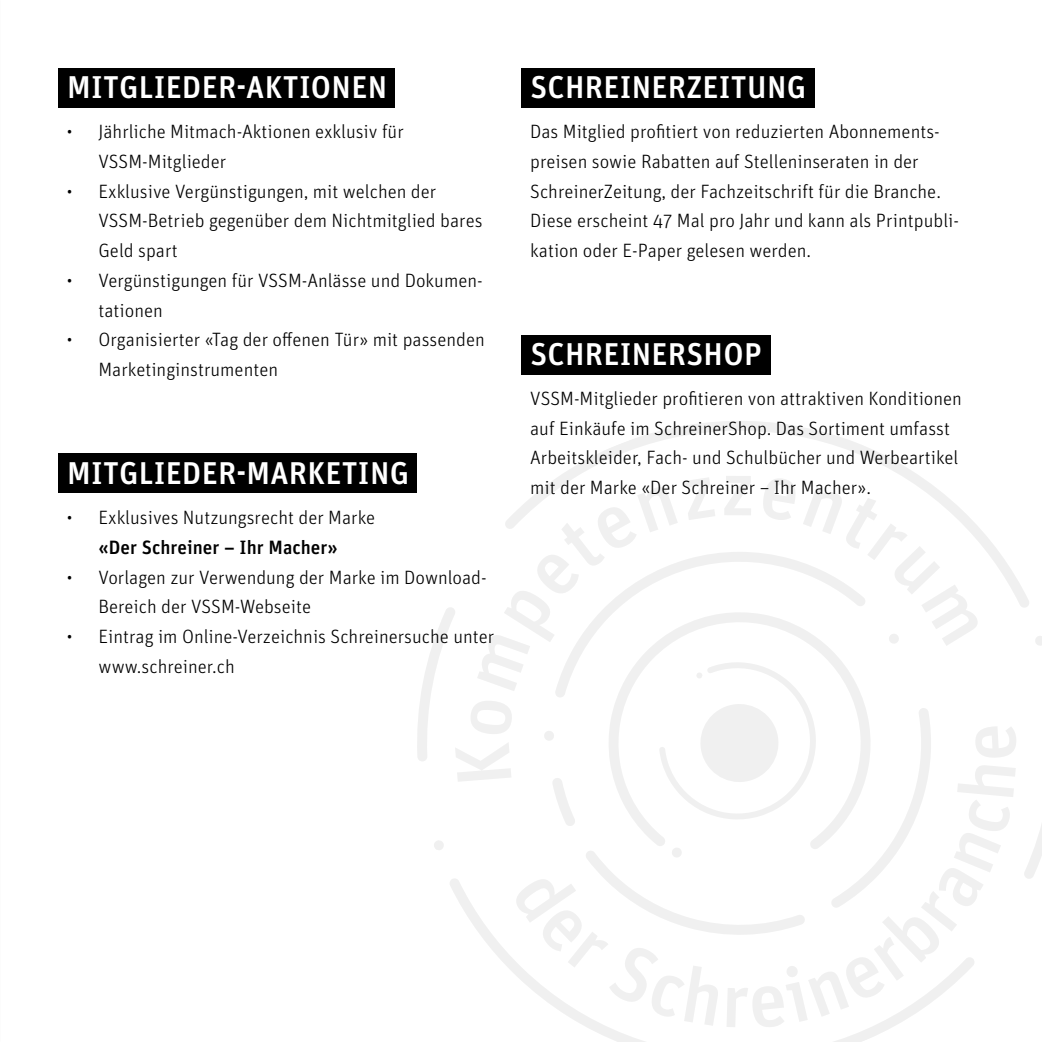
<style>
.page{position:relative;width:1042px;height:1042px;background:#fff}
.page>*{position:absolute;margin:0;border:0;box-sizing:border-box;transform-origin:0 0}
.t1{font:500 31.5px "Unit OT";letter-spacing:.01em;color:#fff}
.t2{font:300 19.25px/29.8px "Unit OT";color:#000}
.t3{font:500 19.25px "Unit OT";color:#000}
</style>
<div class="page">
<div style="left:521px;top:335px;width:249px;height:40px;background:#000"></div>
<div style="left:58px;top:68px;width:336px;height:40px;background:#000"></div>
<div style="left:521px;top:68px;width:294px;height:40px;background:#000"></div>
<div style="left:59px;top:453px;width:358px;height:40px;background:#000"></div>
<svg style="left:1024px;top:824px;width:18px;height:55px"></svg>
<svg style="left:1035px;top:636px;width:7px;height:10px"></svg>
<svg style="left:589px;top:1028px;width:301px;height:14px"></svg>
<svg style="left:560px;top:421px;width:469px;height:186px"></svg>
<svg style="left:417px;top:476px;width:600px;height:552px"></svg>
<h1 class="t1" style="left:67px;top:68px;width:321px">MITGLIEDER-AKTIONEN</h1>
<p class="t2" style="left:98px;top:117px;width:307px;text-indent:-31px">• Jährliche Mitmach-Aktionen exklusiv für<br>VSSM-Mitglieder</p>
<p class="t2" style="left:98px;top:176px;width:386px;text-indent:-31px">• Exklusive Vergünstigungen, mit welchen der<br>VSSM-Betrieb gegenüber dem Nichtmitglied bares<br>Geld spart</p>
<p class="t2" style="left:98px;top:265px;width:386px;text-indent:-31px">• Vergünstigungen für VSSM-Anlässe und Dokumen&shy;tationen</p>
<p class="t2" style="left:98px;top:325px;width:388px;text-indent:-31px">• Organisierter «Tag der offenen Tür» mit passenden<br>Marketinginstrumenten</p>
<h1 class="t1" style="left:67px;top:454px;width:343px">MITGLIEDER-MARKETING</h1>
<p class="t2" style="left:67px;top:503px;width:310px">• Exklusives Nutzungsrecht der Marke</p>
<p class="t3" style="left:98px;top:535px;width:241px">«Der Schreiner – Ihr Macher»</p>
<p class="t2" style="left:98px;top:562px;width:390px;text-indent:-31px">• Vorlagen zur Verwendung der Marke im Download-<br>Bereich der VSSM-Webseite</p>
<p class="t2" style="left:98px;top:622px;width:397px;text-indent:-31px">• Eintrag im Online-Verzeichnis Schreinersuche unter www.schreiner.ch</p>
<h1 class="t1" style="left:530px;top:68px;width:277px">SCHREINERZEITUNG</h1>
<p class="t2" style="left:530px;top:117px;width:430px">Das Mitglied profitiert von reduzierten Abonnements&shy;preisen sowie Rabatten auf Stelleninseraten in der SchreinerZeitung, der Fachzeitschrift für die Branche.<br>Diese erscheint 47 Mal pro Jahr und kann als Printpubli&shy;kation oder E-Paper gelesen werden.</p>
<h1 class="t1" style="left:530px;top:335px;width:233px">SCHREINERSHOP</h1>
<p class="t2" style="left:530px;top:384px;width:433px">VSSM-Mitglieder profitieren von attraktiven Konditionen auf Einkäufe im SchreinerShop. Das Sortiment umfasst Arbeitskleider, Fach- und Schulbücher und Werbeartikel mit der Marke «Der Schreiner – Ihr Macher».</p>
</div>
